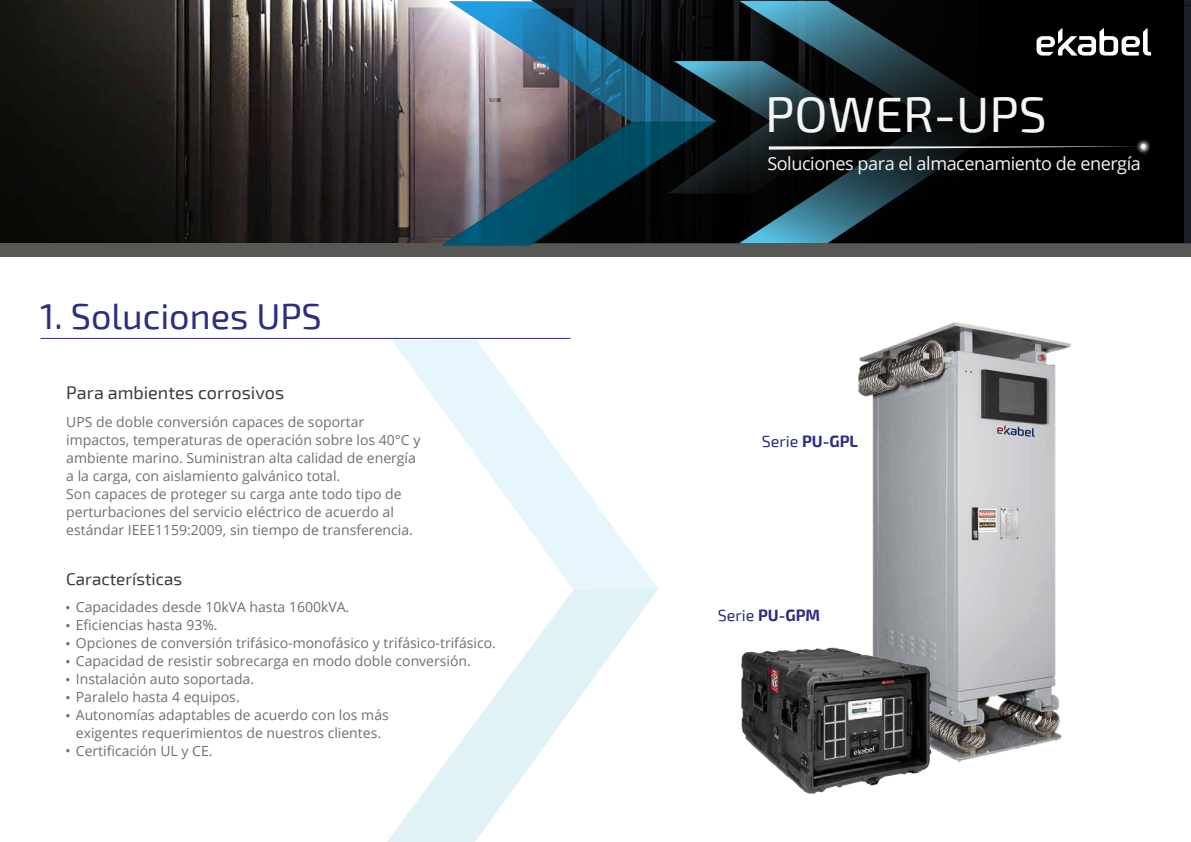
<style>
.page{position:relative;width:1191px;height:842px;background:#fff}
.page>*{position:absolute;margin:0;border:0;box-sizing:border-box;transform-origin:0 0}
.t1{font:49.7px "Exo 2";color:#f5f5f5}
.t2{font:36px "Exo 2";color:#2d2e82}
.t3{font:18px "Open Sans";letter-spacing:-.025em;color:#f5f5f5}
.t4{font:18px "Exo 2";color:#3c3c3b}
.t5{font:17px "Exo 2";color:#3c3c3b}
.t6{font:700 16px "Exo 2";color:#2d2e82}
.t7{font:14px/18px "Open Sans";color:#6f6f6e}
.s1{font-weight:400}
</style>
<div class="page">
<hr style="left:40px;top:338px;width:530px;height:1px;background:#2d2e82">
<img style="left:858px;top:322px;width:213px;height:441px">
<img style="left:741px;top:629px;width:202px;height:165px">
<svg style="left:850px;top:744px;width:29px;height:14px"></svg>
<svg style="left:997px;top:425px;width:37px;height:12px"></svg>
<svg style="left:387px;top:589px;width:271px;height:253px"></svg>
<svg style="left:392px;top:339px;width:266px;height:250px"></svg>
<img style="left:0;top:0;width:529px;height:243px">
<div style="left:0;top:243px;width:1191px;height:14px;background:#575756"></div>
<svg style="left:529px;top:0;width:662px;height:243px;background:#06080a"></svg>
<div style="left:1151px;top:107px;width:31px;height:79px;background:#000"></div>
<svg style="left:442px;top:1px;width:709px;height:244px;background:#212f36"></svg>
<p class="t2" style="left:40px;top:296px;width:283px">1. Soluciones UPS</p>
<p class="t4" style="left:66px;top:383px;width:219px">Para ambientes corrosivos</p>
<p class="t7" style="left:66px;top:412px;width:355px">UPS de doble conversión capaces de soportar impactos, temperaturas de operación sobre los 40°C y ambiente marino. Suministran alta calidad de energía a la carga, con aislamiento galvánico total.<br>Son capaces de proteger su carga ante todo tipo de perturbaciones del servicio eléctrico de acuerdo al estándar IEEE1159:2009, sin tiempo de transferencia.</p>
<p class="t5" style="left:66px;top:570px;width:117px">Características</p>
<p class="t7" style="left:76px;top:597px;width:421px">Capacidades desde 10kVA hasta 1600kVA.<br>Eficiencias hasta 93%.<br>Opciones de conversión trifásico-monofásico y trifásico-trifásico.<br>Capacidad de resistir sobrecarga en modo doble conversión.<br>Instalación auto soportada.<br>Paralelo hasta 4 equipos.<br>Autonomías adaptables de acuerdo con los más<br>exigentes requerimientos de nuestros clientes.<br>Certificación UL y CE.</p>
<p class="t1" style="left:765px;top:85px;width:283px">POWER-UPS</p>
<p class="t3" style="left:767px;top:152px;width:375px">Soluciones para el almacenamiento de energía</p>
<p class="t6" style="left:762px;top:431px;width:98px"><span class="s1">Serie</span> PU-GPL</p>
<p class="t6" style="left:718px;top:605px;width:104px"><span class="s1">Serie</span> PU-GPM</p>
</div>
